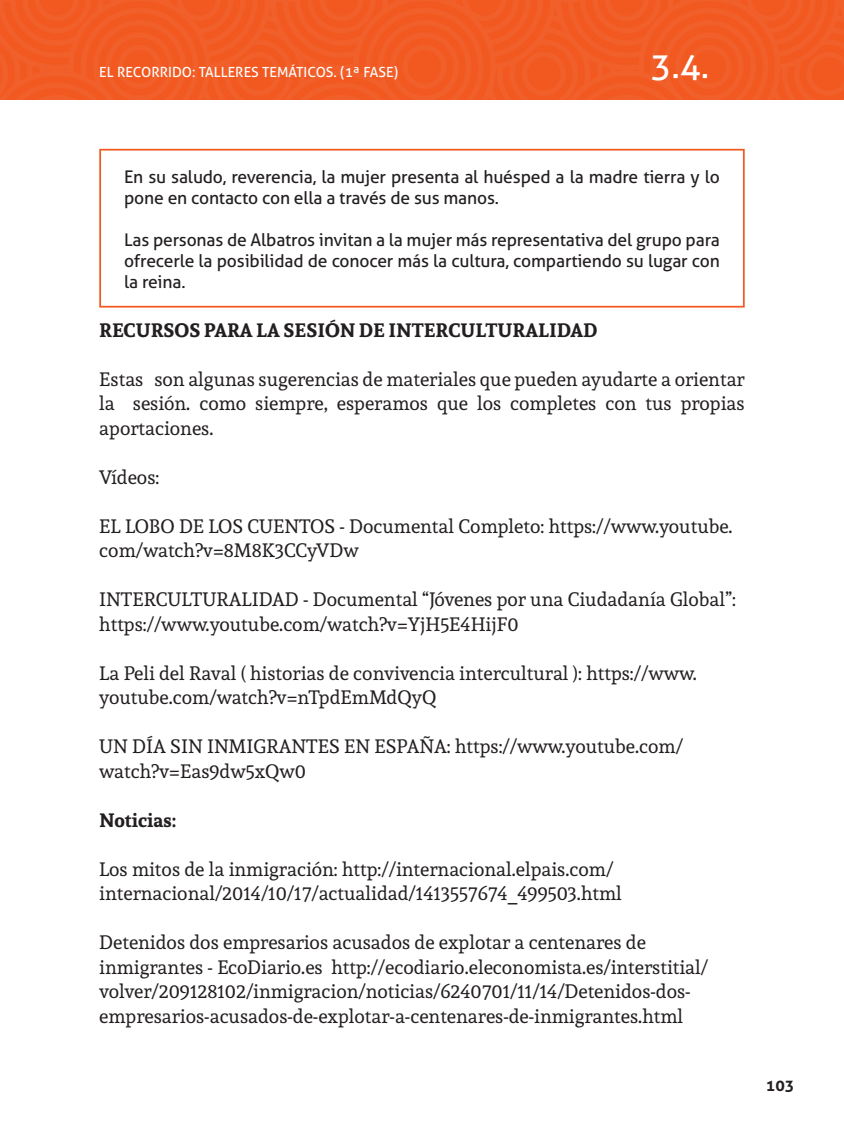
<style>
.page{position:relative;width:844px;height:1141px;background:#fff}
.page>*{position:absolute;margin:0;border:0;box-sizing:border-box;transform-origin:0 0}
.t1{font:35px "Aller";color:#fff}
.t2{font:19.25px/24.5px "Andada";color:#231f20}
.t3{font:700 19.25px "Andada";color:#231f20}
.t4{font:17.5px/21px "Aller";letter-spacing:-.01em;color:#231f20}
.t5{font:700 15.75px "Aller";color:#231f20}
.t6{font:14px "Aller";color:#fff}
</style>
<div class="page">
<img style="left:0;top:99px;width:843px;height:152px">
<div style="left:0;top:0;width:843px;height:99px;background:#f15921"></div>
<div style="left:99px;top:149px;width:645px;height:159px;border:2px solid #f15921"></div>
<p class="t6" style="left:99px;top:63px;width:300px">EL RECORRIDO: TALLERES TEMÁTICOS. (1ª FASE)</p>
<h1 class="t1" style="left:650px;top:44px;width:60px">3.4.</h1>
<p class="t4" style="left:124px;top:166px;width:597px">En su saludo, reverencia, la mujer presenta al huésped a la madre tierra y lo pone en contacto con ella a través de sus manos.</p>
<p class="t4" style="left:124px;top:229px;width:597px;text-align:justify">Las personas de Albatros invitan a la mujer más representativa del grupo para ofrecerle la posibilidad de conocer más la cultura, compartiendo su lugar con la reina.</p>
<p class="t3" style="left:99px;top:317px;width:499px">RECURSOS PARA LA SESIÓN DE INTERCULTURALIDAD</p>
<p class="t2" style="left:99px;top:366px;width:646px;text-align:justify">Estas son algunas sugerencias de materiales que pueden ayudarte a orientar la sesión. como siempre, esperamos que los completes con tus propias aportaciones.</p>
<p class="t2" style="left:99px;top:464px;width:62px">Vídeos:</p>
<p class="t2" style="left:99px;top:513px;width:634px">EL LOBO DE LOS CUENTOS - Documental Completo: https://www.youtube. com/watch?v=8M8K3CCyVDw</p>
<p class="t2" style="left:99px;top:587px;width:638px">INTERCULTURALIDAD - Documental “Jóvenes por una Ciudadanía Global”: https://www.youtube.com/watch?v=YjH5E4HijF0</p>
<p class="t2" style="left:99px;top:660px;width:598px">La Peli del Raval ( historias de convivencia intercultural ): https://www. youtube.com/watch?v=nTpdEmMdQyQ</p>
<p class="t2" style="left:99px;top:734px;width:585px">UN DÍA SIN INMIGRANTES EN ESPAÑA: https://www.youtube.com/ watch?v=Eas9dw5xQw0</p>
<p class="t3" style="left:99px;top:807px;width:79px">Noticias:</p>
<p class="t2" style="left:99px;top:856px;width:524px">Los mitos de la inmigración: http://internacional.elpais.com/ internacional/2014/10/17/actualidad/1413557674_499503.html</p>
<p class="t2" style="left:99px;top:930px;width:610px">Detenidos dos empresarios acusados de explotar a centenares de inmigrantes - EcoDiario.es http://ecodiario.eleconomista.es/interstitial/ volver/209128102/inmigracion/noticias/6240701/11/14/Detenidos-dos&shy;empresarios-acusados-de-explotar-a-centenares-de-inmigrantes.html</p>
<p class="t5" style="left:765px;top:1075px;width:30px">103</p>
</div>
